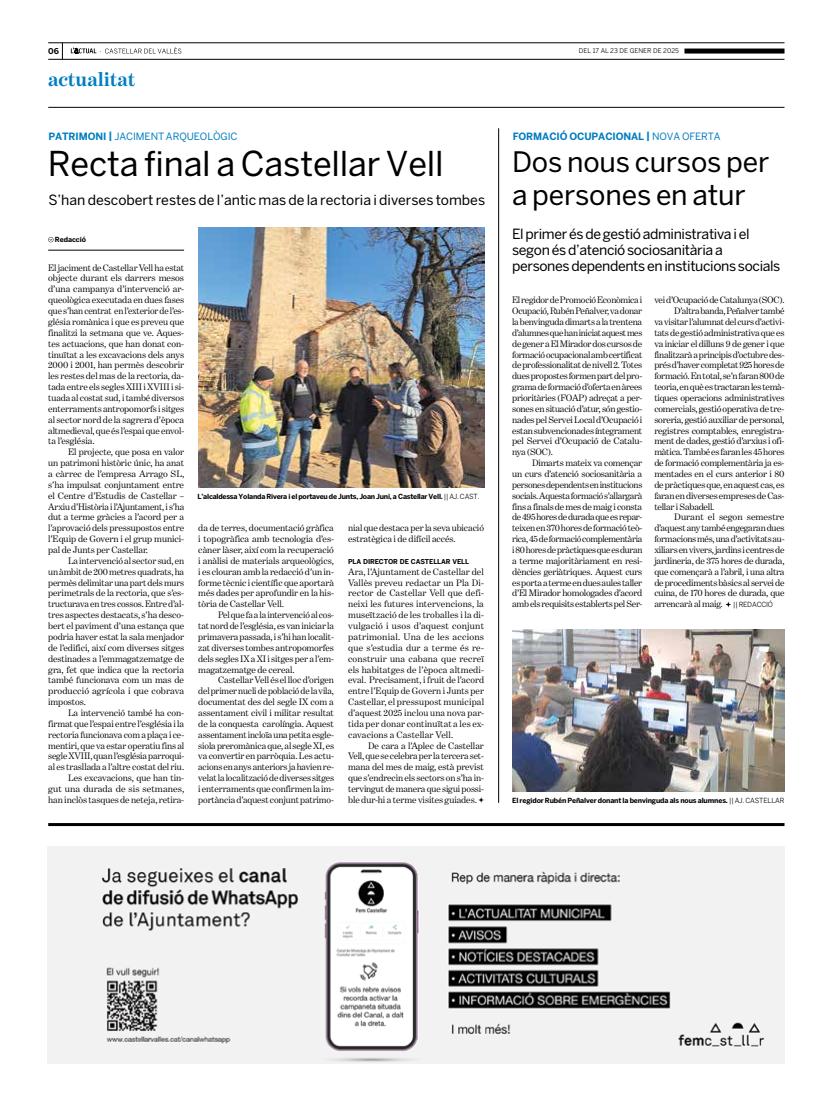
<style>
.page{position:relative;width:820px;height:1106px;background:#fff}
.page>*{position:absolute;margin:0;border:0;box-sizing:border-box;transform-origin:0 0}
.t1{font:34px "Benton Sans";letter-spacing:-.005em;color:#000}
.t2{font:28px/33px "Benton Sans";letter-spacing:-.005em;color:#000}
.t3{font:700 20px "Benton Modern One";letter-spacing:-.005em;color:#007dc1}
.t4{font:14px/16px "Benton Sans";letter-spacing:-.025em;color:#000}
.t5{font:14px "Benton Sans";color:#000}
.t6{font:700 10px "Benton Sans";letter-spacing:-.01em;color:#007dc1}
.t7{font:10px "Benton Sans";letter-spacing:-.005em;color:#007dc1}
.t8{font:9.5px/10.9px "Benton Modern One";letter-spacing:-.02em;color:#000;text-align:justify}
.t9{font:9.5px "Benton Modern One";color:#000}
.t10{font:700 8px "Benton Sans";color:#000}
.t11{font:700 7px "Benton Sans";letter-spacing:-.02em;color:#000}
.t12{font:700 6.7px "Benton Sans";letter-spacing:-.01em;color:#000}
.t13{font:6.5px "Benton Sans";letter-spacing:.005em;color:#000}
.s1{font-weight:700}
.s2{font-weight:400}
.s3{font-family:"Benton Sans";font-size:7px}
</style>
<div class="page">
<svg style="left:62px;top:44px;width:1px;height:15px"></svg>
<hr style="left:48px;top:107px;width:736px;height:1px;background:#000">
<hr style="left:48px;top:43px;width:736px;height:1px;background:#000">
<hr style="left:48px;top:59px;width:736px;height:1px;background:#000">
<div style="left:684px;top:49px;width:100px;height:5px;background:#000"></div>
<svg style="left:71px;top:47px;width:110px;height:7px"></svg>
<img style="left:48px;top:846px;width:736px;height:217px">
<hr style="left:48px;top:823px;width:736px;height:3px;background:#000">
<svg style="left:478px;top:797px;width:6px;height:5px"></svg>
<svg style="left:48px;top:237px;width:5px;height:5px"></svg>
<hr style="left:48px;top:250px;width:136px;height:1px;background:#000">
<svg style="left:725px;top:601px;width:5px;height:6px"></svg>
<img style="left:512px;top:629px;width:272px;height:163px">
<hr style="left:498px;top:128px;width:1px;height:674px;background:#000">
<img style="left:198px;top:227px;width:286px;height:261px">
<p class="t10" style="left:48px;top:46px;width:12px">06</p>
<p class="t13" style="left:578px;top:47px;width:101px">DEL 17 AL 23 DE GENER DE 2025</p>
<h3 class="t3" style="left:48px;top:68px;width:89px">actualitat</h3>
<p class="t7" style="left:48px;top:131px;width:191px"><span class="s1">PATRIMONI |</span> JACIMENT ARQUEOLÒGIC</p>
<h1 class="t1" style="left:48px;top:144px;width:397px">Recta final a Castellar Vell</h1>
<h3 class="t5" style="left:48px;top:192px;width:438px">S’han descobert restes de l’antic mas de la rectoria i diverses tombes</h3>
<p class="t11" style="left:55px;top:236px;width:33px">Redacció</p>
<p class="t8" style="left:48px;top:262px;width:137px">El jaciment de Castellar Vell ha estat objecte durant els darrers mesos d’una campanya d’intervenció ar· queològica executada en dues fases que s’han centrat en l’exterior de l’es· glésia romànica i que es preveu que finalitzi la setmana que ve. Aques· tes actuacions, que han donat con· tinuïtat a les excavacions dels anys 2000 i 2001, han permès descobrir les restes del mas de la rectoria, da· tada entre els segles XIII i XVIII i si· tuada al costat sud, i també diversos enterraments antropomorfs i sitges al sector nord de la sagrera d’època altmedieval, que és l’espai que envol· ta l’església.</p>
<p class="t8" style="left:48px;top:446px;width:137px;text-indent:20px">El projecte, que posa en valor un patrimoni històric únic, ha anat a càrrec de l’empresa Arrago SL, s’ha impulsat conjuntament entre el Centre d’Estudis de Castellar – Arxiu d’Història i l’Ajuntament, i s’ha dut a terme gràcies a l’acord per a l’aprovació dels pressupostos entre l’Equip de Govern i el grup munici· pal de Junts per Castellar.</p>
<p class="t8" style="left:48px;top:555px;width:137px;text-indent:20px">La intervenció al sector sud, en un àmbit de 200 metres quadrats, ha permès delimitar una part dels murs perimetrals de la rectoria, que s’es· tructurava en tres cossos. Entre d’al· tres aspectes destacats, s’ha desco· bert el paviment d’una estança que podria haver estat la sala menjador de l’edifici, així com diverses sitges destinades a l’emmagatzematge de gra, fet que indica que la rectoria també funcionava com un mas de producció agrícola i que cobrava impostos.</p>
<p class="t8" style="left:48px;top:707px;width:137px;text-align:right">La intervenció també ha con· firmat que l’espai entre l’església i la rectoria funcionava com a plaça i ce· mentiri, que va estar operatiu fins al segle XVIII, quan l’església parroqui· al es trasllada a l’altre costat del riu.<br>Les excavacions, que han tin·<br>gut una durada de sis setmanes, han inclòs tasques de neteja, retira·</p>
<p class="t11" style="left:197px;top:492px;width:283px">L’alcaldessa Yolanda Rivera i el portaveu de Junts, Joan Juni, a Castellar Vell. <span class="s2">|| AJ. CAST.</span></p>
<p class="t8" style="left:198px;top:522px;width:137px">da de terres, documentació gràfica i topogràfica amb tecnologia d’es· càner làser, així com la recuperació i anàlisi de materials arqueològics, i es clouran amb la redacció d’un in· forme tècnic i científic que aportarà més dades per aprofundir en la his· tòria de Castellar Vell.</p>
<p class="t8" style="left:198px;top:609px;width:137px;text-indent:20px">Pel que fa a la intervenció al cos· tat nord de l’església, es van iniciar la primavera passada, i s’hi han localit· zat diverses tombes antropomorfes dels segles IX a XI i sitges per a l’em· magatzematge de cereal.</p>
<p class="t8" style="left:198px;top:674px;width:137px;text-indent:20px">Castellar Vell és el lloc d’origen del primer nucli de població de la vila, documentat des del segle IX com a assentament civil i militar resultat de la conquesta carolíngia. Aquest assentament incloïa una petita esgle· siola preromànica que, al segle XI, es va convertir en parròquia. Les actu· acions en anys anteriors ja havien re· velat la localització de diverses sitges i enterraments que confirmen la im· portància d’aquest conjunt patrimo·</p>
<p class="t8" style="left:348px;top:522px;width:137px">nial que destaca per la seva ubicació estratègica i de difícil accés.</p>
<p class="t12" style="left:348px;top:557px;width:122px">PLA DIRECTOR DE CASTELLAR VELL</p>
<p class="t8" style="left:348px;top:566px;width:137px">Ara, l’Ajuntament de Castellar del Vallès preveu redactar un Pla Di· rector de Castellar Vell que defi· neixi les futures intervencions, la museïtzació de les troballes i la di· vulgació i usos d’aquest conjunt patrimonial. Una de les accions que s’estudia dur a terme és re· construir una cabana que recreï els habitatges de l’època altmedi· eval. Precisament, i fruit de l’acord entre l’Equip de Govern i Junts per Castellar, el pressupost municipal d’aquest 2025 inclou una nova par· tida per donar continuïtat a les ex· cavacions a Castellar Vell.</p>
<p class="t8" style="left:348px;top:739px;width:137px;text-indent:20px">De cara a l’Aplec de Castellar Vell, que se celebra per la tercera set· mana del mes de maig, està previst que s’endrecin els sectors on s’ha in· tervingut de manera que sigui possi· ble dur-hi a terme visites guiades.</p>
<p class="t6" style="left:512px;top:131px;width:209px">FORMACIÓ OCUPACIONAL | <span class="s2">NOVA OFERTA</span></p>
<h2 class="t2" style="left:512px;top:145px;width:258px">Dos nous cursos per a persones en atur</h2>
<h3 class="t4" style="left:512px;top:226px;width:270px">El primer és de gestió administrativa i el segon és d’atenció sociosanitària a persones dependents en institucions socials</h3>
<p class="t8" style="left:512px;top:294px;width:132px">El regidor de Promoció Econòmica i Ocupació, Rubén Peñalver, va donar la benvinguda dimarts a la trentena d’alumnes que han iniciat aquest mes de gener a El Mirador dos cursos de formació ocupacional amb certificat de professionalitat de nivell 2. Totes dues propostes formen part del pro· grama de formació d’oferta en àrees prioritàries (FOAP) adreçat a per· sones en situació d’atur, són gestio· nades pel Servei Local d’Ocupació i estan subvencionades íntegrament pel Servei d’Ocupació de Catalu· nya (SOC).</p>
<p class="t8" style="left:512px;top:457px;width:132px;text-indent:20px">Dimarts mateix va començar un curs d’atenció sociosanitària a persones dependents en institucions socials. Aquesta formació s’allargarà fins a finals de mes de maig i consta de 495 hores de durada que es repar· teixen en 370 hores de formació teò· rica, 45 de formació complementària i 80 hores de pràctiques que es duran a terme majoritàriament en resi· dències geriàtriques. Aquest curs es porta a terme en dues aules taller d’El Mirador homologades d’acord amb els requisits establerts pel Ser·</p>
<p class="t8" style="left:654px;top:294px;width:132px">vei d’Ocupació de Catalunya (SOC).</p>
<p class="t8" style="left:674px;top:305px;width:112px">D’altra banda, Peñalver també</p>
<p class="t8" style="left:654px;top:316px;width:132px">va visitar l’alumnat del curs d’activi·</p>
<p class="t8" style="left:654px;top:327px;width:132px">tats de gestió administrativa que es</p>
<p class="t8" style="left:654px;top:338px;width:131px">va iniciar el dilluns 9 de gener i que</p>
<p class="t8" style="left:654px;top:349px;width:132px">finalitzarà a principis d’octubre des·</p>
<p class="t8" style="left:654px;top:360px;width:132px">prés d’haver completat 925 hores de</p>
<p class="t8" style="left:654px;top:370px;width:132px">formació. En total, se’n faran 800 de</p>
<p class="t8" style="left:654px;top:381px;width:132px">teoria, en què es tractaran les temà·</p>
<p class="t8" style="left:654px;top:392px;width:131px">tiques operacions administratives</p>
<p class="t8" style="left:654px;top:403px;width:132px">comercials, gestió operativa de tre·</p>
<p class="t8" style="left:654px;top:414px;width:132px">soreria, gestió auxiliar de personal,</p>
<p class="t8" style="left:654px;top:425px;width:132px">registres comptables, enregistra·</p>
<p class="t8" style="left:654px;top:436px;width:132px">ment de dades, gestió d’arxius i ofi·</p>
<p class="t8" style="left:654px;top:446px;width:132px">màtica. També es faran les 45 hores</p>
<p class="t8" style="left:654px;top:457px;width:132px">de formació complementària ja es·</p>
<p class="t8" style="left:654px;top:468px;width:132px">mentades en el curs anterior i 80</p>
<p class="t8" style="left:654px;top:479px;width:132px">de pràctiques que, en aquest cas, es</p>
<p class="t8" style="left:654px;top:490px;width:132px">faran en diverses empreses de Cas·</p>
<p class="t8" style="left:654px;top:501px;width:62px">tellar i Sabadell.</p>
<p class="t9" style="left:674px;top:512px;width:112px">Durant el segon semestre</p>
<p class="t8" style="left:654px;top:522px;width:132px">d’aquest any també engegaran dues</p>
<p class="t8" style="left:654px;top:533px;width:132px">formacions més, una d’activitats au·</p>
<p class="t8" style="left:654px;top:544px;width:132px">xiliars en vivers, jardins i centres de</p>
<p class="t8" style="left:654px;top:555px;width:132px">jardineria, de 375 hores de durada,</p>
<p class="t8" style="left:654px;top:566px;width:132px">que començarà a l’abril, i una altra</p>
<p class="t8" style="left:654px;top:577px;width:132px">de procediments bàsics al servei de</p>
<p class="t8" style="left:654px;top:588px;width:132px">cuina, de 170 hores de durada, que</p>
<p class="t8" style="left:654px;top:598px;width:120px">arrencarà al maig. <span class="s3">|| REDACCIÓ</span></p>
<p class="t11" style="left:512px;top:796px;width:274px">El regidor Rubén Peñalver donant la benvinguda als nous alumnes. <span class="s2">|| AJ. CASTELLAR</span></p>
</div>
